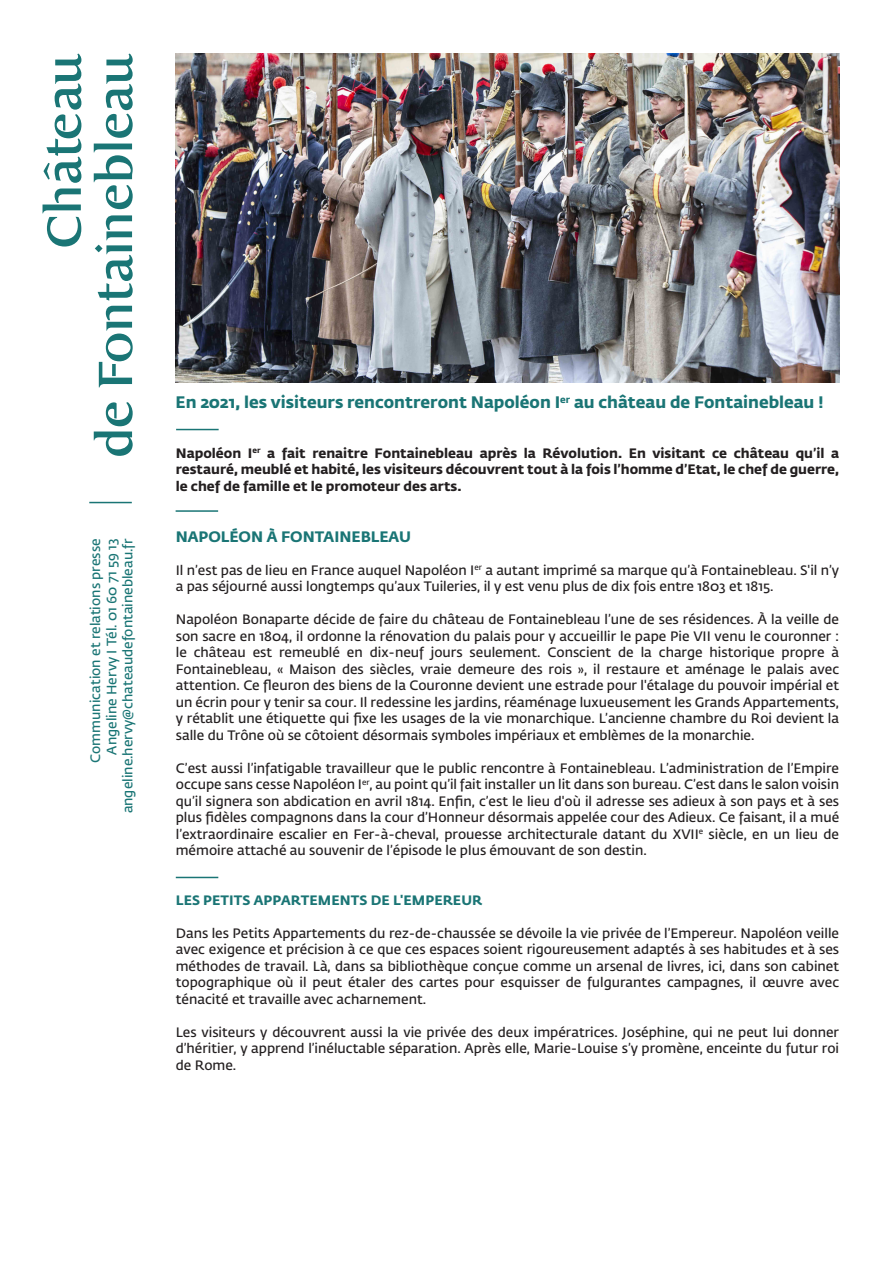
<style>
.page{position:relative;width:893px;height:1263px;background:#fff}
.page>*{position:absolute;margin:0;border:0;box-sizing:border-box;transform-origin:0 0}
.t1{font:700 16.5px "Fedra Sans Std";color:#1a7575}
.t2{font:700 15px "Fedra Sans Std";color:#1a7575}
.t3{font:600 13.5px/16.5px "Fedra Sans Std";color:#231f20;text-align:justify}
.t4{font:700 13.5px/16.5px "Fedra Sans Std";color:#231f20;text-align:justify}
.t5{font:600 13.5px "Fedra Sans Std";color:#1a7575}
.t6{font:700 13.5px "Fedra Sans Std";letter-spacing:.01em;color:#1a7575}
</style>
<div class="page">
<svg style="left:94px;top:54px;width:39px;height:402px"></svg>
<svg style="left:43px;top:54px;width:38px;height:192px"></svg>
<hr style="left:89px;top:502px;width:43px;height:1px;background:#1a7575">
<hr style="left:176px;top:429px;width:43px;height:1px;background:#1a7575">
<hr style="left:176px;top:510px;width:42px;height:2px;background:#1a7575">
<hr style="left:176px;top:877px;width:42px;height:1px;background:#1a7575">
<img style="left:176px;top:54px;width:663px;height:329px">
<p class="t5" style="left:87px;top:763px;width:226px;rotate:-90deg">Communication et relations presse</p>
<p class="t5" style="left:104px;top:754px;width:218px;rotate:-90deg">Angeline Hervy I Tél. 01 60 71 59 13</p>
<p class="t5" style="left:120px;top:813px;width:276px;rotate:-90deg">angeline.hervy@chateaudefontainebleau.fr</p>
<p class="t1" style="left:176px;top:392px;width:650px">En 2021, les visiteurs rencontreront Napoléon I<sup>er</sup> au château de Fontainebleau !</p>
<p class="t4" style="left:176px;top:445px;width:665px">Napoléon I<sup>er</sup> a fait renaitre Fontainebleau après la Révolution. En visitant ce château qu’il a restauré, meublé et habité, les visiteurs découvrent tout à la fois l’homme d’Etat, le chef de guerre, le chef de famille et le promoteur des arts.</p>
<p class="t2" style="left:176px;top:527px;width:237px">NAPOLÉON À FONTAINEBLEAU</p>
<p class="t3" style="left:176px;top:562px;width:665px">Il n’est pas de lieu en France auquel Napoléon I<sup>er</sup> a autant imprimé sa marque qu’à Fontainebleau. S'il n’y a pas séjourné aussi longtemps qu’aux Tuileries, il y est venu plus de dix fois entre 1803 et 1815.</p>
<p class="t3" style="left:176px;top:611px;width:665px">Napoléon Bonaparte décide de faire du château de Fontainebleau l’une de ses résidences. À la veille de son sacre en 1804, il ordonne la rénovation du palais pour y accueillir le pape Pie VII venu le couronner : le château est remeublé en dix-neuf jours seulement. Conscient de la charge historique propre à Fontainebleau, « Maison des siècles, vraie demeure des rois », il restaure et aménage le palais avec attention. Ce fleuron des biens de la Couronne devient une estrade pour l'étalage du pouvoir impérial et un écrin pour y tenir sa cour. Il redessine les jardins, réaménage luxueusement les Grands Appartements, y rétablit une étiquette qui fixe les usages de la vie monarchique. L’ancienne chambre du Roi devient la salle du Trône où se côtoient désormais symboles impériaux et emblèmes de la monarchie.</p>
<p class="t3" style="left:176px;top:760px;width:665px">C’est aussi l’infatigable travailleur que le public rencontre à Fontainebleau. L’administration de l’Empire occupe sans cesse Napoléon I<sup>er</sup>, au point qu’il fait installer un lit dans son bureau. C’est dans le salon voisin qu’il signera son abdication en avril 1814. Enfin, c’est le lieu d'où il adresse ses adieux à son pays et à ses plus fidèles compagnons dans la cour d’Honneur désormais appelée cour des Adieux. Ce faisant, il a mué l’extraordinaire escalier en Fer-à-cheval, prouesse architecturale datant du XVII<sup>e</sup> siècle, en un lieu de mémoire attaché au souvenir de l’épisode le plus émouvant de son destin.</p>
<p class="t6" style="left:176px;top:891px;width:308px">LES PETITS APPARTEMENTS DE L'EMPEREUR</p>
<p class="t3" style="left:176px;top:925px;width:665px">Dans les Petits Appartements du rez-de-chaussée se dévoile la vie privée de l’Empereur. Napoléon veille avec exigence et précision à ce que ces espaces soient rigoureusement adaptés à ses habitudes et à ses méthodes de travail. Là, dans sa bibliothèque conçue comme un arsenal de livres, ici, dans son cabinet topographique où il peut étaler des cartes pour esquisser de fulgurantes campagnes, il œuvre avec ténacité et travaille avec acharnement.</p>
<p class="t3" style="left:176px;top:1024px;width:665px">Les visiteurs y découvrent aussi la vie privée des deux impératrices. Joséphine, qui ne peut lui donner d’héritier, y apprend l’inéluctable séparation. Après elle, Marie-Louise s’y promène, enceinte du futur roi de Rome.</p>
</div>
